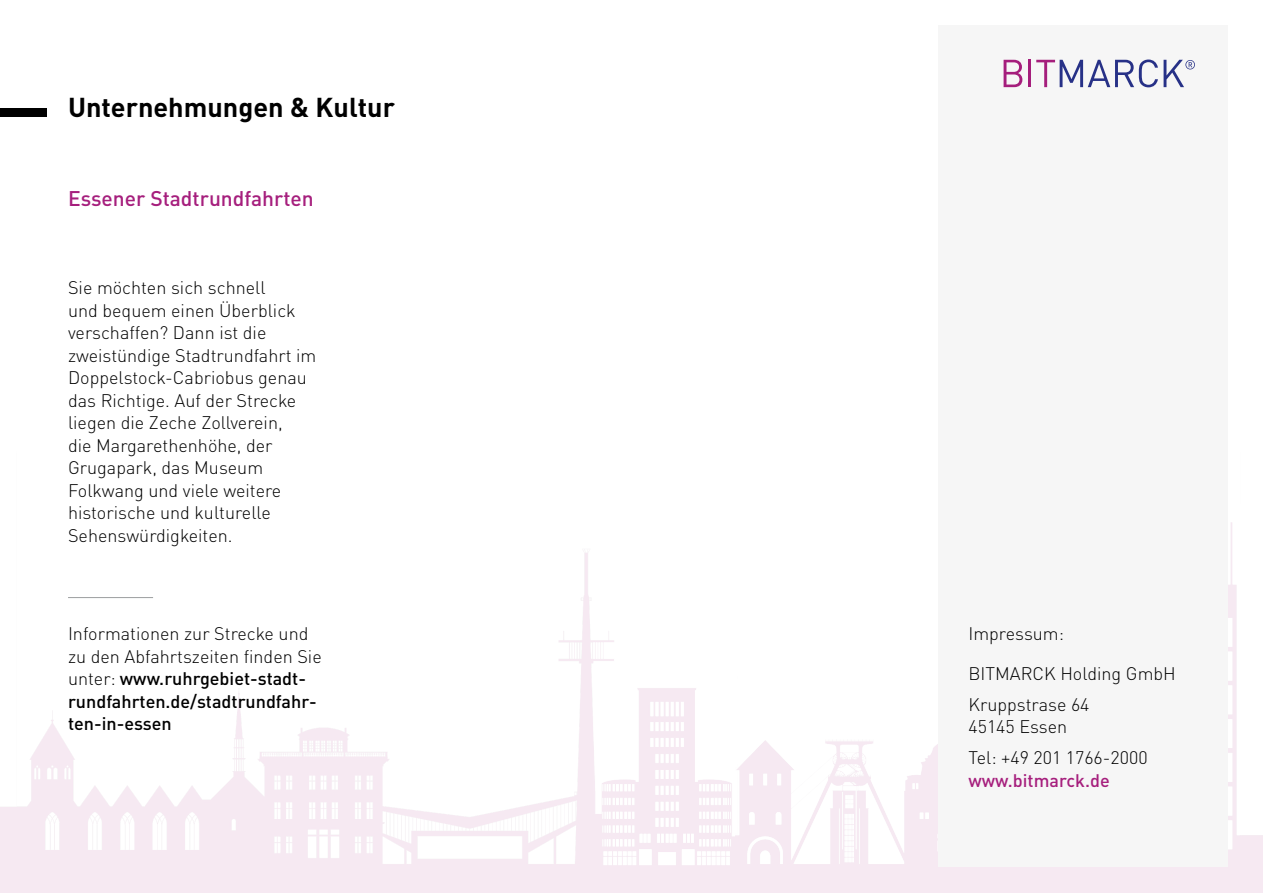
<style>
.page{position:relative;width:1263px;height:893px;background:#fff}
.page>*{position:absolute;margin:0;border:0;box-sizing:border-box;transform-origin:0 0}
.t1{font:700 27px "DIN Pro";color:#000}
.t2{font:500 21px "DIN Pro";color:#a61f7d}
.t3{font:300 18px/22.5px "DIN Pro";color:#000}
.t4{font:500 18px/22.5px "DIN Pro";color:#000}
.t5{font:500 18px "DIN Pro";color:#a61f7d}
.s1{font-weight:300}
</style>
<div class="page">
<img style="left:0;top:522px;width:1263px;height:371px">
<div style="left:939px;top:26px;width:289px;height:841px;background:#f6f6f6"></div>
<hr style="left:68px;top:597px;width:85px;height:1px;background:#9c9e9f">
<div style="left:0;top:108px;width:47px;height:9px;background:#000"></div>
<svg style="left:1003px;top:60px;width:19px;height:27px"></svg>
<hr style="left:1028px;top:60px;width:3px;height:27px;background:#a51e7c">
<svg style="left:1036px;top:60px;width:159px;height:27px"></svg>
<h1 class="t1" style="left:68px;top:85px;width:328px">Unternehmungen &amp; Kultur</h1>
<p class="t2" style="left:68px;top:182px;width:247px">Essener Stadtrundfahrten</p>
<p class="t3" style="left:68px;top:275px;width:250px">Sie möchten sich schnell<br>und bequem einen Überblick verschaffen? Dann ist die zweistündige Stadtrundfahrt im<br>Doppelstock-Cabriobus genau das Richtige. Auf der Strecke liegen die Zeche Zollverein,<br>die Margarethenhöhe, der<br>Grugapark, das Museum<br>Folkwang und viele weitere historische und kulturelle<br>Sehenswürdigkeiten.</p>
<p class="t4" style="left:68px;top:620px;width:255px"><span class="s1">Informationen zur Strecke und zu den Abfahrtszeiten finden Sie unter:</span> www.ruhrgebiet-stadt&shy;rundfahrten.de/stadtrundfahr&shy;ten-in-essen</p>
<p class="t3" style="left:968px;top:612px;width:209px;line-height:39.5px">Impressum:<br>BITMARCK Holding GmbH</p>
<p class="t3" style="left:968px;top:691px;width:123px">Kruppstrase 64<br>45145 Essen</p>
<p class="t3" style="left:968px;top:745px;width:181px">Tel: +49 201 1766-2000</p>
<p class="t5" style="left:968px;top:766px;width:143px">www.bitmarck.de</p>
</div>
